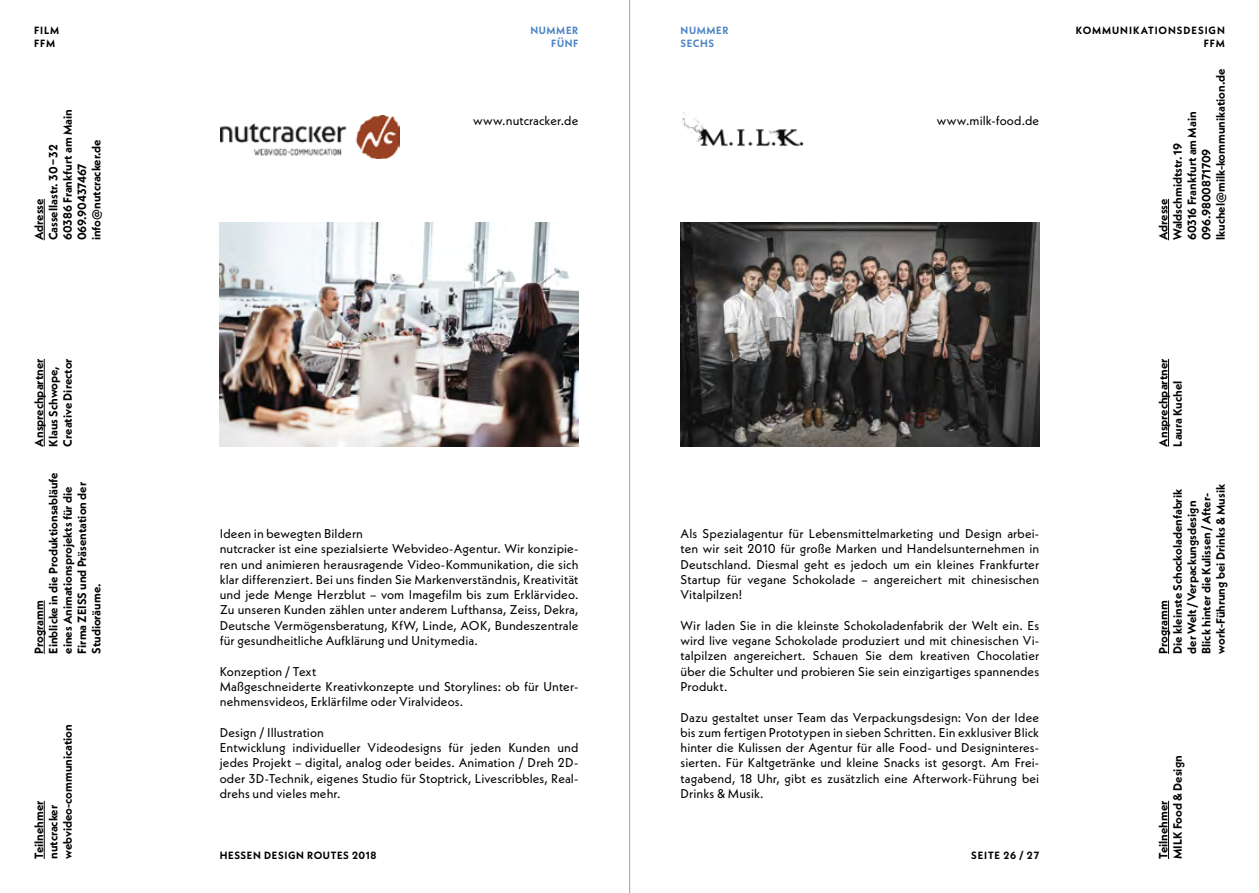
<style>
.page{position:relative;width:1259px;height:893px;background:#fff}
.page>*{position:absolute;margin:0;border:0;box-sizing:border-box;transform-origin:0 0}
.t1{font:12.75px/15.3px "Neue Kabel";letter-spacing:.005em;color:#000}
.t2{font:700 12px/14.4px "Neue Kabel";color:#000}
.t3{font:700 10.5px/12.6px "Neue Kabel";letter-spacing:.075em;color:#000}
.t4{font:700 10.5px/12.6px "Neue Kabel";letter-spacing:.06em;color:#4e85c5;text-align:right}
</style>
<div class="page">
<hr style="left:629px;top:0;width:1px;height:893px;background:#9d9d9c">
<hr style="left:44px;top:359px;width:1px;height:87px;background:#000">
<hr style="left:44px;top:801px;width:1px;height:58px;background:#000">
<hr style="left:44px;top:600px;width:1px;height:54px;background:#000">
<hr style="left:44px;top:199px;width:1px;height:41px;background:#000">
<img style="left:220px;top:116px;width:179px;height:43px">
<img style="left:220px;top:223px;width:358px;height:223px">
<img style="left:682px;top:112px;width:122px;height:35px">
<img style="left:680px;top:223px;width:359px;height:223px">
<hr style="left:1168px;top:359px;width:1px;height:87px;background:#000">
<hr style="left:1168px;top:801px;width:1px;height:58px;background:#000">
<hr style="left:1168px;top:600px;width:1px;height:54px;background:#000">
<hr style="left:1168px;top:199px;width:1px;height:41px;background:#000">
<p class="t3" style="left:34px;top:24px;width:27px">FILM<br>FFM</p>
<p class="t4" style="left:530px;top:24px;width:50px">NUMMER<br>FÜNF</p>
<p class="t2" style="left:31px;top:240px;width:133px;rotate:-90deg">Adresse<br>Cassellastr. 30–32<br>60386 Frankfurt am Main<br>069.90437467 info@nutcracker.de</p>
<p class="t1" style="left:473px;top:113px;width:107px">www.nutcracker.de</p>
<p class="t2" style="left:31px;top:446px;width:89px;rotate:-90deg">Ansprechpartner<br>Klaus Schwope,<br>Creative Director</p>
<p class="t2" style="left:31px;top:654px;width:183px;rotate:-90deg">Programm<br>Einblicke in die Produktionsabläufe eines Animationsprojekts für die<br>Firma ZEISS und Präsentation der<br>Studioräume.</p>
<p class="t2" style="left:31px;top:859px;width:136px;rotate:-90deg">Teilnehmer<br>nutcracker webvideo-communication</p>
<p class="t1" style="left:220px;top:526px;width:360px">Ideen in bewegten Bildern<br>nutcracker ist eine spezialsierte Webvideo-Agentur. Wir konzipie&shy;ren und animieren herausragende Video-Kommunikation, die sich klar differenziert. Bei uns finden Sie Markenverständnis, Kreativität und jede Menge Herzblut – vom Imagefilm bis zum Erklärvideo.<br>Zu unseren Kunden zählen unter anderem Lufthansa, Zeiss, Dekra, Deutsche Vermögensberatung, KfW, Linde, AOK, Bundeszentrale für gesundheitliche Aufklärung und Unitymedia.</p>
<p class="t1" style="left:220px;top:663px;width:360px">Konzeption / Text<br>Maßgeschneiderte Kreativkonzepte und Storylines: ob für Unter&shy;nehmensvideos, Erklärfilme oder Viralvideos.</p>
<p class="t1" style="left:220px;top:725px;width:360px">Design / Illustration<br>Entwicklung individueller Videodesigns für jeden Kunden und jedes Projekt – digital, analog oder beides. Animation / Dreh 2D&shy;oder 3D-Technik, eigenes Studio für Stoptrick, Livescribbles, Real&shy;drehs und vieles mehr.</p>
<p class="t3" style="left:220px;top:849px;width:158px">HESSEN DESIGN ROUTES 2018</p>
<p class="t4" style="left:680px;top:24px;width:49px;text-align:left">NUMMER<br>SECHS</p>
<p class="t1" style="left:937px;top:113px;width:104px">www.milk-food.de</p>
<p class="t3" style="left:1075px;top:24px;width:151px;text-align:right">KOMMUNIKATIONSDESIGN<br>FFM</p>
<p class="t2" style="left:1155px;top:240px;width:173px;rotate:-90deg">Adresse<br>Waldschmidtstr. 19<br>60316 Frankfurt am Main<br>096.9800871709 lkuchel@milk-kommunikation.de</p>
<p class="t1" style="left:680px;top:526px;width:360px;text-align:justify">Als Spezialagentur für Lebensmittelmarketing und Design arbei&shy;ten wir seit 2010 für große Marken und Handelsunternehmen in Deutschland. Diesmal geht es jedoch um ein kleines Frankfurter Startup für vegane Schokolade – angereichert mit chinesischen Vitalpilzen!</p>
<p class="t1" style="left:680px;top:617px;width:360px;text-align:justify">Wir laden Sie in die kleinste Schokoladenfabrik der Welt ein. Es wird live vegane Schokolade produziert und mit chinesischen Vi&shy;talpilzen angereichert. Schauen Sie dem kreativen Chocolatier über die Schulter und probieren Sie sein einzigartiges spannendes Produkt.</p>
<p class="t1" style="left:680px;top:709px;width:360px;text-align:justify">Dazu gestaltet unser Team das Verpackungsdesign: Von der Idee bis zum fertigen Prototypen in sieben Schritten. Ein exklusiver Blick hinter die Kulissen der Agentur für alle Food- und Designinteres&shy;sierten. Für Kaltgetränke und kleine Snacks ist gesorgt. Am Frei&shy;tagabend, 18 Uhr, gibt es zusätzlich eine Afterwork-Führung bei Drinks &amp; Musik.</p>
<p class="t3" style="left:971px;top:849px;width:70px">SEITE 26 / 27</p>
<p class="t2" style="left:1155px;top:446px;width:89px;rotate:-90deg">Ansprechpartner<br>Laura Kuchel</p>
<p class="t2" style="left:1155px;top:654px;width:171px;rotate:-90deg">Programm<br>Die kleinste Schockoladenfabrik der Welt/Verpackungsdesign<br>Blick hinter die Kulissen/After&shy;work-Führung bei Drinks &amp; Musik</p>
<p class="t2" style="left:1155px;top:859px;width:105px;rotate:-90deg">Teilnehmer<br>MILK Food &amp; Design</p>
</div>
